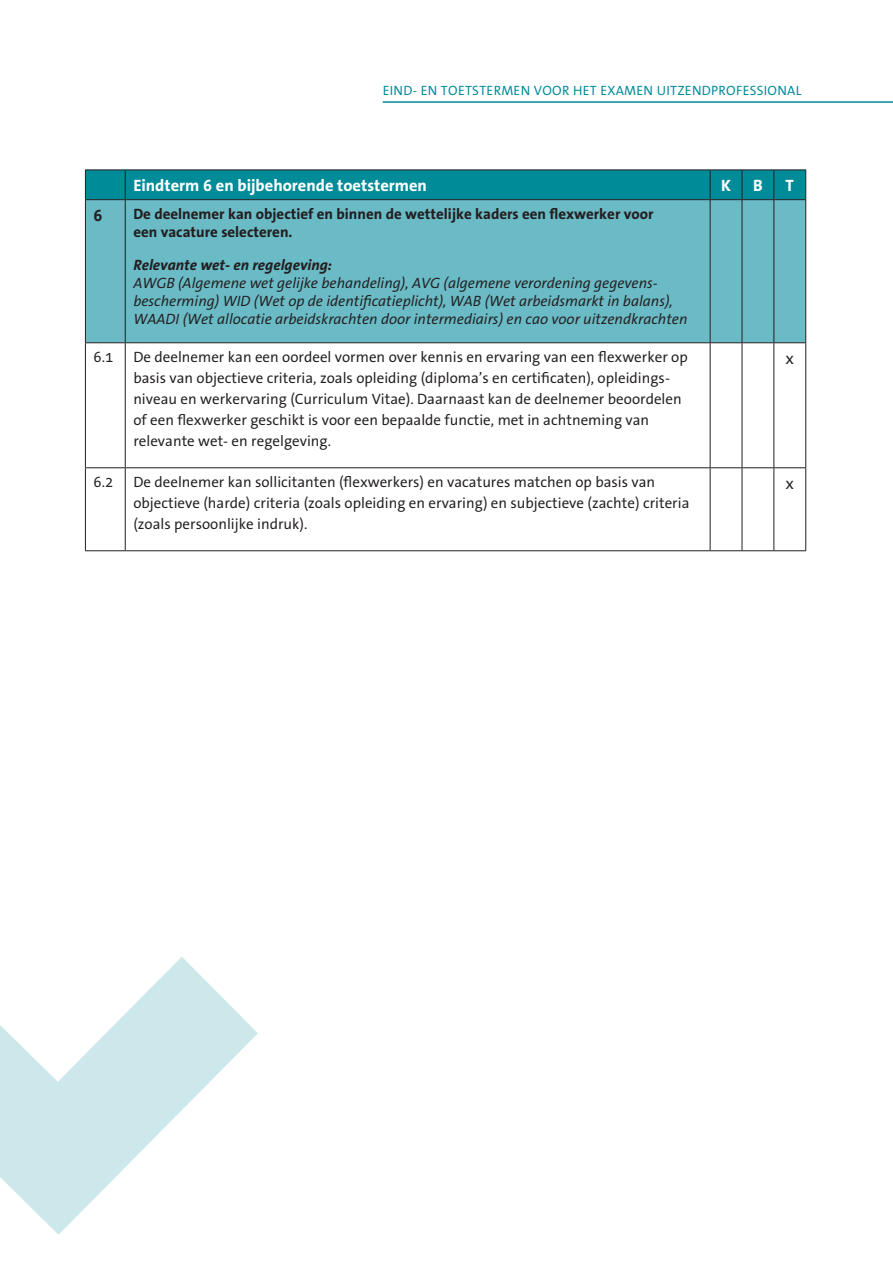
<style>
.page{position:relative;width:893px;height:1263px;background:#fff}
.page>*{position:absolute;margin:0;border:0;box-sizing:border-box;transform-origin:0 0}
.Standaard{font:700 16.5px "The Sans Office";color:#fff}
.Standaard-2{font:16.5px "The Sans Office";color:#231f20}
.Standaard-3{font:700 16.5px "The Sans Office";color:#231f20}
._0_PLAT{font:15px/21px "The Sans Office";color:#231f20}
.plat_cursief{font:italic 15px/18px "The Sans Office";color:#231f20}
._3_k3{font:700 15px/18px "The Sans Office";color:#231f20}
.plat_cursief-2{font:italic 700 15px "The Sans Office";color:#231f20}
.Standaard-4{font:15px "The Sans Office";color:#231f20}
.t1{font:13.5px "The Sans Office";letter-spacing:.02em;color:#008b99}
</style>
<div class="page">
<svg style="left:0;top:957px;width:258px;height:278px"></svg>
<div style="left:86px;top:200px;width:719px;height:142px;background:#6abbc6"></div>
<div style="left:85px;top:170px;width:721px;height:29px;background:#008b99"></div>
<hr style="left:85px;top:199px;width:40px;height:1px;background:#231f20">
<hr style="left:85px;top:200px;width:1px;height:142px;background:#231f20">
<hr style="left:125px;top:199px;width:585px;height:1px;background:#231f20">
<hr style="left:125px;top:200px;width:1px;height:142px;background:#231f20">
<hr style="left:710px;top:199px;width:32px;height:1px;background:#231f20">
<hr style="left:710px;top:200px;width:1px;height:142px;background:#231f20">
<hr style="left:742px;top:199px;width:32px;height:1px;background:#231f20">
<hr style="left:742px;top:200px;width:1px;height:142px;background:#231f20">
<hr style="left:774px;top:199px;width:32px;height:1px;background:#231f20">
<hr style="left:773px;top:200px;width:1px;height:142px;background:#231f20">
<hr style="left:805px;top:200px;width:1px;height:142px;background:#231f20">
<hr style="left:85px;top:342px;width:40px;height:1px;background:#231f20">
<hr style="left:85px;top:343px;width:1px;height:124px;background:#231f20">
<hr style="left:125px;top:342px;width:585px;height:1px;background:#231f20">
<hr style="left:125px;top:343px;width:1px;height:124px;background:#231f20">
<hr style="left:710px;top:342px;width:32px;height:1px;background:#231f20">
<hr style="left:710px;top:343px;width:1px;height:124px;background:#231f20">
<hr style="left:742px;top:342px;width:32px;height:1px;background:#231f20">
<hr style="left:742px;top:343px;width:1px;height:124px;background:#231f20">
<hr style="left:774px;top:342px;width:32px;height:1px;background:#231f20">
<hr style="left:773px;top:343px;width:1px;height:124px;background:#231f20">
<hr style="left:805px;top:343px;width:1px;height:124px;background:#231f20">
<hr style="left:85px;top:467px;width:40px;height:1px;background:#231f20">
<hr style="left:85px;top:468px;width:1px;height:82px;background:#231f20">
<hr style="left:125px;top:467px;width:585px;height:1px;background:#231f20">
<hr style="left:125px;top:468px;width:1px;height:82px;background:#231f20">
<hr style="left:710px;top:467px;width:32px;height:1px;background:#231f20">
<hr style="left:710px;top:468px;width:1px;height:82px;background:#231f20">
<hr style="left:742px;top:467px;width:32px;height:1px;background:#231f20">
<hr style="left:742px;top:468px;width:1px;height:82px;background:#231f20">
<hr style="left:774px;top:467px;width:32px;height:1px;background:#231f20">
<hr style="left:773px;top:468px;width:1px;height:82px;background:#231f20">
<hr style="left:805px;top:468px;width:1px;height:82px;background:#231f20">
<hr style="left:85px;top:550px;width:40px;height:1px;background:#231f20">
<hr style="left:125px;top:550px;width:585px;height:1px;background:#231f20">
<hr style="left:710px;top:550px;width:32px;height:1px;background:#231f20">
<hr style="left:742px;top:550px;width:32px;height:1px;background:#231f20">
<hr style="left:774px;top:550px;width:32px;height:1px;background:#231f20">
<hr style="left:383px;top:101px;width:510px;height:2px;background:#008b99">
<p class="t1" style="left:383px;top:84px;width:420px">EIND- EN TOETSTERMEN VOOR HET EXAMEN UITZENDPROFESSIONAL</p>
<p class="Standaard" style="left:133px;top:176px;width:295px">Eindterm 6 en bijbehorende toetstermen</p>
<p class="Standaard" style="left:721px;top:176px;width:11px">K</p>
<p class="Standaard" style="left:753px;top:176px;width:11px">B</p>
<p class="Standaard" style="left:786px;top:176px;width:10px">T</p>
<p class="Standaard-3" style="left:94px;top:206px;width:11px">6</p>
<p class="_3_k3" style="left:133px;top:206px;width:522px">De deelnemer kan objectief en binnen de wettelijke kaders een flexwerker voor een vacature selecteren.</p>
<p class="plat_cursief-2" style="left:133px;top:257px;width:200px">Relevante wet- en regelgeving:</p>
<p class="plat_cursief" style="left:133px;top:275px;width:556px">AWGB (Algemene wet gelijke behandeling), AVG (algemene verordening gegevens&shy;bescherming) WID (Wet op de identificatieplicht), WAB (Wet arbeidsmarkt in balans),<br>WAADI (Wet allocatie arbeidskrachten door intermediairs) en cao voor uitzendkrachten</p>
<p class="Standaard-4" style="left:94px;top:350px;width:21px">6.1</p>
<p class="_0_PLAT" style="left:133px;top:347px;width:556px">De deelnemer kan een oordeel vormen over kennis en ervaring van een flexwerker op basis van objectieve criteria, zoals opleiding (diploma’s en certificaten), opleidings&shy;niveau en werkervaring (Curriculum Vitae). Daarnaast kan de deelnemer beoordelen of een flexwerker geschikt is voor een bepaalde functie, met in achtneming van relevante wet- en regelgeving.</p>
<p class="Standaard-2" style="left:786px;top:349px;width:10px">x</p>
<p class="Standaard-4" style="left:94px;top:475px;width:21px">6.2</p>
<p class="_0_PLAT" style="left:133px;top:472px;width:558px">De deelnemer kan sollicitanten (flexwerkers) en vacatures matchen op basis van objectieve (harde) criteria (zoals opleiding en ervaring) en subjectieve (zachte) criteria (zoals persoonlijke indruk).</p>
<p class="Standaard-2" style="left:786px;top:474px;width:10px">x</p>
</div>
